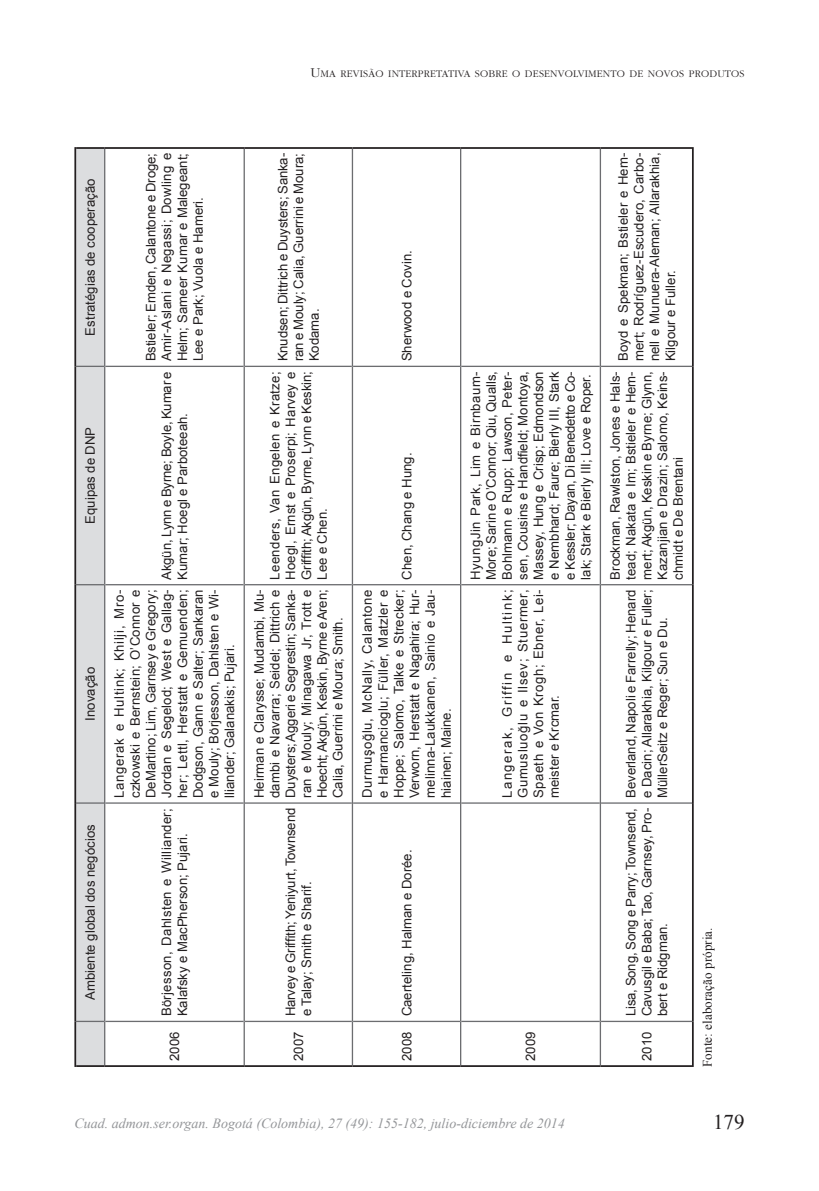
<style>
.page{position:relative;width:819px;height:1191px;background:#fff}
.page>*{position:absolute;margin:0;border:0;box-sizing:border-box;transform-origin:0 0}
.t1{font:21px "Times New Roman";color:#231f20}
.t2{font:italic 14px "Times New Roman";color:#939598}
.t3{font:13.12px/15.8px "Arial";letter-spacing:.005em;color:#231f20;text-align:justify}
.t4{font:13.12px/15.8px "Arial";letter-spacing:.025em;color:#231f20}
.t5{font:13.12px "Times New Roman";letter-spacing:.005em;color:#231f20}
.t6{font:300 10.5px "Garamond";letter-spacing:.015em;color:#231f20}
.s1{font-size:14px}
</style>
<div class="page">
<svg style="left:76px;top:149px;width:28px;height:916px;background:#d9dadc"></svg>
<hr style="left:104px;top:1021px;width:1px;height:44px;background:#6c6d70">
<hr style="left:104px;top:803px;width:1px;height:218px;background:#6c6d70">
<hr style="left:105px;top:1020px;width:138px;height:2px;background:#6c6d70">
<hr style="left:104px;top:584px;width:1px;height:219px;background:#6c6d70">
<hr style="left:105px;top:802px;width:138px;height:1px;background:#6c6d70">
<hr style="left:104px;top:366px;width:1px;height:218px;background:#6c6d70">
<hr style="left:105px;top:584px;width:138px;height:1px;background:#6c6d70">
<hr style="left:104px;top:149px;width:1px;height:217px;background:#6c6d70">
<hr style="left:105px;top:366px;width:138px;height:1px;background:#6c6d70">
<hr style="left:243px;top:1021px;width:2px;height:44px;background:#6c6d70">
<hr style="left:243px;top:803px;width:2px;height:218px;background:#6c6d70">
<hr style="left:245px;top:1020px;width:107px;height:2px;background:#6c6d70">
<hr style="left:243px;top:584px;width:2px;height:219px;background:#6c6d70">
<hr style="left:245px;top:802px;width:107px;height:1px;background:#6c6d70">
<hr style="left:243px;top:366px;width:2px;height:218px;background:#6c6d70">
<hr style="left:245px;top:584px;width:107px;height:1px;background:#6c6d70">
<hr style="left:243px;top:149px;width:2px;height:217px;background:#6c6d70">
<hr style="left:245px;top:366px;width:107px;height:1px;background:#6c6d70">
<hr style="left:352px;top:1021px;width:1px;height:44px;background:#6c6d70">
<hr style="left:352px;top:803px;width:1px;height:218px;background:#6c6d70">
<hr style="left:353px;top:1020px;width:107px;height:2px;background:#6c6d70">
<hr style="left:352px;top:584px;width:1px;height:219px;background:#6c6d70">
<hr style="left:353px;top:802px;width:107px;height:1px;background:#6c6d70">
<hr style="left:352px;top:366px;width:1px;height:218px;background:#6c6d70">
<hr style="left:353px;top:584px;width:107px;height:1px;background:#6c6d70">
<hr style="left:352px;top:149px;width:1px;height:217px;background:#6c6d70">
<hr style="left:353px;top:366px;width:107px;height:1px;background:#6c6d70">
<hr style="left:460px;top:1021px;width:1px;height:44px;background:#6c6d70">
<hr style="left:460px;top:803px;width:1px;height:218px;background:#6c6d70">
<hr style="left:461px;top:1020px;width:138px;height:2px;background:#6c6d70">
<hr style="left:460px;top:584px;width:1px;height:219px;background:#6c6d70">
<hr style="left:461px;top:802px;width:138px;height:1px;background:#6c6d70">
<hr style="left:460px;top:366px;width:1px;height:218px;background:#6c6d70">
<hr style="left:461px;top:584px;width:138px;height:1px;background:#6c6d70">
<hr style="left:460px;top:149px;width:1px;height:217px;background:#6c6d70">
<hr style="left:461px;top:366px;width:138px;height:1px;background:#6c6d70">
<hr style="left:599px;top:1021px;width:2px;height:44px;background:#6c6d70">
<hr style="left:599px;top:803px;width:2px;height:218px;background:#6c6d70">
<hr style="left:601px;top:1020px;width:91px;height:2px;background:#6c6d70">
<hr style="left:599px;top:584px;width:2px;height:219px;background:#6c6d70">
<hr style="left:601px;top:802px;width:91px;height:1px;background:#6c6d70">
<hr style="left:599px;top:366px;width:2px;height:218px;background:#6c6d70">
<hr style="left:601px;top:584px;width:91px;height:1px;background:#6c6d70">
<hr style="left:599px;top:149px;width:2px;height:217px;background:#6c6d70">
<hr style="left:601px;top:366px;width:91px;height:1px;background:#6c6d70">
<hr style="left:74px;top:1021px;width:2px;height:46px;background:#231f20">
<hr style="left:76px;top:1065px;width:29px;height:2px;background:#231f20">
<hr style="left:74px;top:803px;width:2px;height:218px;background:#231f20">
<hr style="left:74px;top:584px;width:2px;height:219px;background:#231f20">
<hr style="left:74px;top:366px;width:2px;height:218px;background:#231f20">
<hr style="left:74px;top:147px;width:2px;height:219px;background:#231f20">
<hr style="left:76px;top:147px;width:29px;height:2px;background:#231f20">
<hr style="left:105px;top:1065px;width:139px;height:2px;background:#231f20">
<hr style="left:105px;top:147px;width:139px;height:2px;background:#231f20">
<hr style="left:244px;top:1065px;width:108px;height:2px;background:#231f20">
<hr style="left:244px;top:147px;width:108px;height:2px;background:#231f20">
<hr style="left:352px;top:1065px;width:108px;height:2px;background:#231f20">
<hr style="left:352px;top:147px;width:108px;height:2px;background:#231f20">
<hr style="left:460px;top:1065px;width:140px;height:2px;background:#231f20">
<hr style="left:460px;top:147px;width:140px;height:2px;background:#231f20">
<hr style="left:600px;top:1065px;width:92px;height:2px;background:#231f20">
<hr style="left:600px;top:147px;width:92px;height:2px;background:#231f20">
<hr style="left:692px;top:1021px;width:1px;height:46px;background:#231f20">
<hr style="left:692px;top:803px;width:1px;height:218px;background:#231f20">
<hr style="left:692px;top:584px;width:1px;height:219px;background:#231f20">
<hr style="left:692px;top:366px;width:1px;height:218px;background:#231f20">
<hr style="left:692px;top:147px;width:1px;height:219px;background:#231f20">
<p class="t6" style="left:310px;top:68px;width:435px"><span class="s1">U</span>MA REVISÃO INTERPRETATIVA SOBRE O DESENVOLVIMENTO DE NOVOS PRODUTOS</p>
<p class="t3" style="left:82px;top:335px;width:158px;rotate:-90deg">Estratégias de cooperação</p>
<p class="t3" style="left:82px;top:524px;width:99px;rotate:-90deg">Equipas de DNP</p>
<p class="t3" style="left:82px;top:720px;width:55px;rotate:-90deg">Inovação</p>
<p class="t3" style="left:82px;top:1000px;width:177px;rotate:-90deg">Ambiente global dos negócios</p>
<p class="t3" style="left:143px;top:361px;width:210px;rotate:-90deg">Bstieler; Emden, Calantone e Droge; Amir-Aslani e Negassi; Dowling e Helm; Sameer Kumar e Malegeant; Lee e Park; Vuola e Hameri.</p>
<p class="t3" style="left:159px;top:580px;width:210px;rotate:-90deg">Akgün, Lynn e Byrne; Boyle, Kumar e<br>Kumar; Hoegl e Parboteeah.</p>
<p class="t3" style="left:112px;top:798px;width:210px;rotate:-90deg">Langerak e Hultink; Khilji, Mro&shy;czkowski e Bernstein; O’Connor e DeMartino; Lim, Garnsey e Gregory; Jordan e Segelod; West e Gallag&shy;her; Lettl, Herstatt e Gemuenden; Dodgson, Gann e Salter; Sankaran e Mouly; Börjesson, Dahlsten e Wi&shy;lliander; Galanakis; Pujari.</p>
<p class="t4" style="left:159px;top:1016px;width:210px;rotate:-90deg">Börjesson, Dahlsten e Williander;<br>Kalafsky e MacPherson; Pujari.</p>
<p class="t3" style="left:167px;top:1061px;width:31px;rotate:-90deg">2006</p>
<p class="t3" style="left:275px;top:361px;width:210px;rotate:-90deg">Knudsen; Dittrich e Duysters; Sanka&shy;ran e Mouly; Calia, Guerrini e Moura; Kodama.</p>
<p class="t3" style="left:267px;top:580px;width:210px;rotate:-90deg">Leenders, Van Engelen e Kratze; Hoegl, Ernst e Proserpi; Harvey e Griffith; Akgün, Byrne, Lynn e Keskin; Lee e Chen.</p>
<p class="t3" style="left:251px;top:798px;width:210px;rotate:-90deg">Heirman e Clarysse; Mudambi, Mu&shy;dambi e Navarra; Seidel; Dittrich e Duysters; Aggeri e Segrestin; Sanka&shy;ran e Mouly; Minagawa Jr, Trott e Hoecht; Akgün, Keskin, Byrne e Aren; Calia, Guerrini e Moura; Smith.</p>
<p class="t3" style="left:283px;top:1016px;width:210px;rotate:-90deg">Harvey e Griffith; Yeniyurt, Townsend e Talay; Smith e Sharif.</p>
<p class="t3" style="left:291px;top:1061px;width:31px;rotate:-90deg">2007</p>
<p class="t3" style="left:399px;top:361px;width:113px;rotate:-90deg">Sherwood e Covin.</p>
<p class="t3" style="left:399px;top:579px;width:128px;rotate:-90deg">Chen, Chang e Hung.</p>
<p class="t3" style="left:359px;top:798px;width:210px;rotate:-90deg">Durmuşoğlu, McNally, Calantone e Harmancioglu; Füller, Matzler e Hoppe; Salomo, Talke e Strecker; Verworn, Herstatt e Nagahira; Hur&shy;melinna-Laukkanen, Sainio e Jau&shy;hiainen; Maine.</p>
<p class="t3" style="left:399px;top:1061px;width:213px;rotate:-90deg">2008 Caerteling, Halman e Dorée.</p>
<p class="t3" style="left:468px;top:579px;width:210px;rotate:-90deg">HyungJin Park, Lim e Birnbaum-More; Sarin e O’Connor; Qiu, Qualls, Bohlmann e Rupp; Lawson, Peter&shy;sen, Cousins e Handfield; Montoya, Massey, Hung e Crisp; Edmondson e Nembhard; Faure; Bierly III, Stark e Kessler; Dayan, Di Benedetto e Co&shy;lak; Stark e Bierly III; Love e Roper.</p>
<p class="t3" style="left:499px;top:798px;width:210px;rotate:-90deg">Langerak, Griffin e Hultink; Gumusluoğlu e Ilsev; Stuermer, Spaeth e Von Krogh; Ebner, Lei&shy;meister e Krcmar.</p>
<p class="t3" style="left:523px;top:1061px;width:31px;rotate:-90deg">2009</p>
<p class="t3" style="left:615px;top:361px;width:210px;rotate:-90deg">Boyd e Spekman; Bstieler e Hem&shy;mert; Rodríguez-Escudero, Carbo&shy;nell e Munuera-Aleman; Allarakhia, Kilgour e Fuller.</p>
<p class="t3" style="left:607px;top:579px;width:210px;rotate:-90deg">Brockman, Rawlston, Jones e Hals&shy;tead; Nakata e Im; Bstieler e Hem&shy;mert; Akgün, Keskin e Byrne; Glynn, Kazanjian e Drazin; Salomo, Keins&shy;chmidt e De Brentani</p>
<p class="t3" style="left:623px;top:798px;width:210px;rotate:-90deg">Beverland, Napoli e Farrelly; Henard e Dacin; Allarakhia, Kilgour e Fuller; MüllerSeitz e Reger; Sun e Du.</p>
<p class="t3" style="left:623px;top:1016px;width:210px;rotate:-90deg">Lisa, Song, Song e Parry; Townsend, Cavusgil e Baba; Tao, Garnsey, Pro&shy;bert e Ridgman.</p>
<p class="t3" style="left:639px;top:1061px;width:31px;rotate:-90deg">2010</p>
<p class="t5" style="left:698px;top:1066px;width:141px;rotate:-90deg">Fonte: elaboração própria.</p>
<p class="t2" style="left:74px;top:1113px;width:492px">Cuad. admon.ser.organ. Bogotá (Colombia), 27 (49): 155-182, julio-diciembre de 2014</p>
<h1 class="t1" style="left:713px;top:1107px;width:33px">179</h1>
</div>
